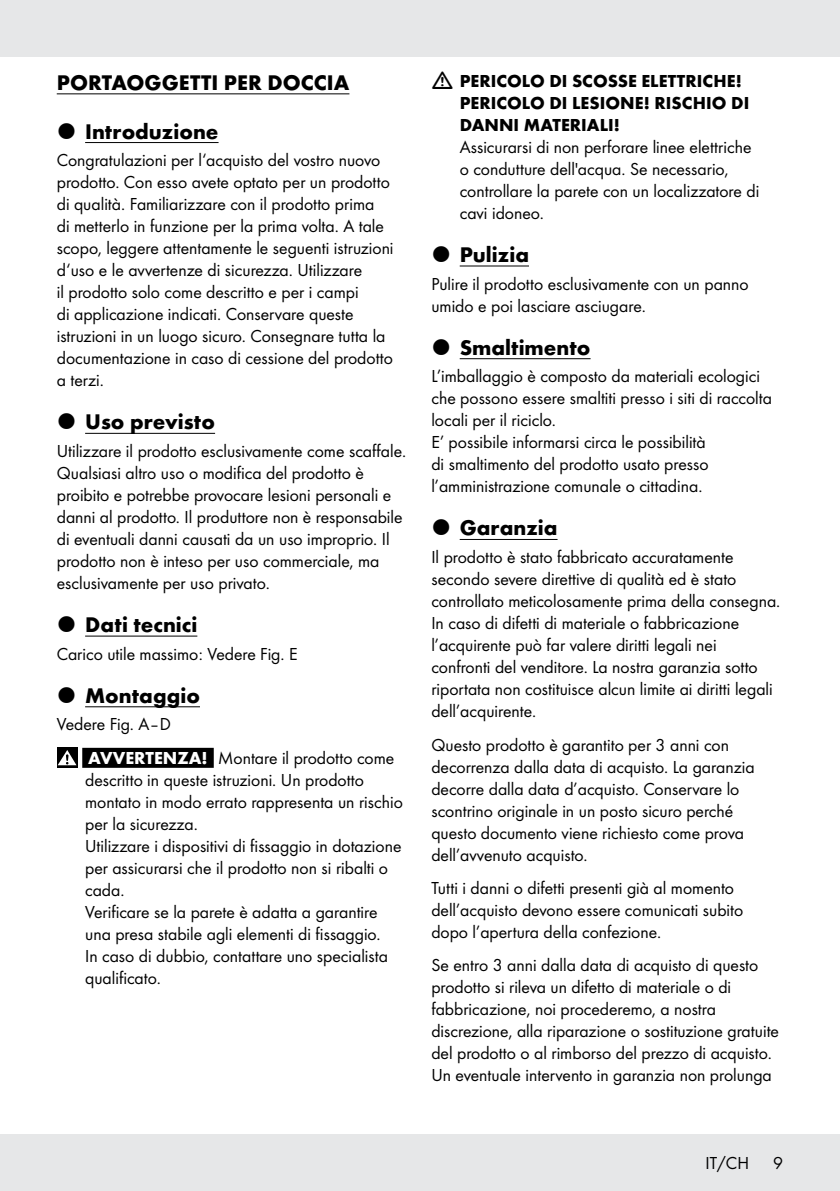
<style>
.page{position:relative;width:840px;height:1191px;background:#fff}
.page>*{position:absolute;margin:0;border:0;box-sizing:border-box;transform-origin:0 0}
.t1{font:700 22px "Futura";color:#000}
.t2{font:18px/22px "Futura Boo";color:#000}
.t3{font:700 18px/22px "Futura";color:#000}
.s1{font-family:"Futura";font-weight:700;color:#fff}
</style>
<div class="page">
<div style="left:0;top:1134px;width:839px;height:57px;background:#e6e7e8"></div>
<div style="left:0;top:0;width:839px;height:57px;background:#e6e7e8"></div>
<hr style="left:57px;top:93px;width:292px;height:1px;background:#000">
<hr style="left:85px;top:142px;width:133px;height:1px;background:#000">
<hr style="left:85px;top:433px;width:130px;height:1px;background:#000">
<hr style="left:85px;top:635px;width:112px;height:1px;background:#000">
<hr style="left:85px;top:706px;width:115px;height:1px;background:#000">
<div style="left:82px;top:748px;width:132px;height:20px;background:#000"></div>
<svg style="left:57px;top:747px;width:21px;height:21px"></svg>
<svg style="left:58px;top:750px;width:18px;height:15px"></svg>
<hr style="left:459px;top:265px;width:69px;height:1px;background:#000">
<hr style="left:459px;top:358px;width:131px;height:1px;background:#000">
<hr style="left:459px;top:539px;width:98px;height:1px;background:#000">
<p class="t1" style="left:57px;top:66px;width:294px">PORTAOGGETTI PER DOCCIA</p>
<p class="t1" style="left:85px;top:115px;width:135px">Introduzione</p>
<p class="t2" style="left:57px;top:148px;width:338px">Congratulazioni per l‘acquisto del vostro nuovo prodotto. Con esso avete optato per un prodotto di qualità. Familiarizzare con il prodotto prima<br>di metterlo in funzione per la prima volta. A tale scopo, leggere attentamente le seguenti istruzioni d‘uso e le avvertenze di sicurezza. Utilizzare<br>il prodotto solo come descritto e per i campi<br>di applicazione indicati. Conservare queste istruzioni in un luogo sicuro. Consegnare tutta la documentazione in caso di cessione del prodotto a terzi.</p>
<p class="t1" style="left:85px;top:406px;width:131px">Uso previsto</p>
<p class="t2" style="left:57px;top:439px;width:350px">Utilizzare il prodotto esclusivamente come scaffale.<br>Qualsiasi altro uso o modifica del prodotto è proibito e potrebbe provocare lesioni personali e danni al prodotto. Il produttore non è responsabile di eventuali danni causati da un uso improprio. Il prodotto non è inteso per uso commerciale, ma esclusivamente per uso privato.</p>
<p class="t1" style="left:85px;top:608px;width:114px">Dati tecnici</p>
<p class="t2" style="left:57px;top:642px;width:242px">Carico utile massimo: Vedere Fig. E</p>
<p class="t1" style="left:85px;top:679px;width:116px">Montaggio</p>
<p class="t2" style="left:88px;top:707px;width:307px;line-height:33.4px;text-indent:-31px">Vedere Fig. A–D<br><span class="s1">AVVERTENZA!</span> Montare il prodotto come</p>
<p class="t2" style="left:85px;top:768px;width:319px">descritto in queste istruzioni. Un prodotto montato in modo errato rappresenta un rischio per la sicurezza.<br>Utilizzare i dispositivi di fissaggio in dotazione per assicurarsi che il prodotto non si ribalti o cada.<br>Verificare se la parete è adatta a garantire una presa stabile agli elementi di fissaggio.<br>In caso di dubbio, contattare uno specialista qualificato.</p>
<p class="t3" style="left:459px;top:69px;width:291px">PERICOLO DI SCOSSE ELETTRICHE!<br>PERICOLO DI LESIONE! RISCHIO DI<br>DANNI MATERIALI!</p>
<p class="t2" style="left:459px;top:135px;width:301px">Assicurarsi di non perforare linee elettriche o condutture dell'acqua. Se necessario, controllare la parete con un localizzatore di cavi idoneo.</p>
<p class="t1" style="left:459px;top:238px;width:71px">Pulizia</p>
<p class="t2" style="left:431px;top:272px;width:319px">Pulire il prodotto esclusivamente con un panno umido e poi lasciare asciugare.</p>
<p class="t1" style="left:459px;top:331px;width:132px">Smaltimento</p>
<p class="t2" style="left:431px;top:364px;width:342px">L’imballaggio è composto da materiali ecologici che possono essere smaltiti presso i siti di raccolta locali per il riciclo.<br>E’ possibile informarsi circa le possibilità<br>di smaltimento del prodotto usato presso l’amministrazione comunale o cittadina.</p>
<p class="t1" style="left:459px;top:512px;width:99px">Garanzia</p>
<p class="t2" style="left:431px;top:545px;width:350px">Il prodotto è stato fabbricato accuratamente secondo severe direttive di qualità ed è stato controllato meticolosamente prima della consegna.<br>In caso di difetti di materiale o fabbricazione l’acquirente può far valere diritti legali nei<br>confronti del venditore. La nostra garanzia sotto riportata non costituisce alcun limite ai diritti legali dell’acquirente.</p>
<p class="t2" style="left:431px;top:732px;width:324px">Questo prodotto è garantito per 3 anni con decorrenza dalla data di acquisto. La garanzia decorre dalla data d’acquisto. Conservare lo scontrino originale in un posto sicuro perché questo documento viene richiesto come prova dell’avvenuto acquisto.</p>
<p class="t2" style="left:431px;top:876px;width:313px">Tutti i danni o difetti presenti già al momento dell’acquisto devono essere comunicati subito dopo l’apertura della confezione.</p>
<p class="t2" style="left:431px;top:953px;width:349px">Se entro 3 anni dalla data di acquisto di questo prodotto si rileva un difetto di materiale o di fabbricazione, noi procederemo, a nostra discrezione, alla riparazione o sostituzione gratuite del prodotto o al rimborso del prezzo di acquisto.<br>Un eventuale intervento in garanzia non prolunga</p>
<p class="t2" style="left:705px;top:1151px;width:45px">IT/CH</p>
<p class="t2" style="left:772px;top:1151px;width:11px">9</p>
</div>
